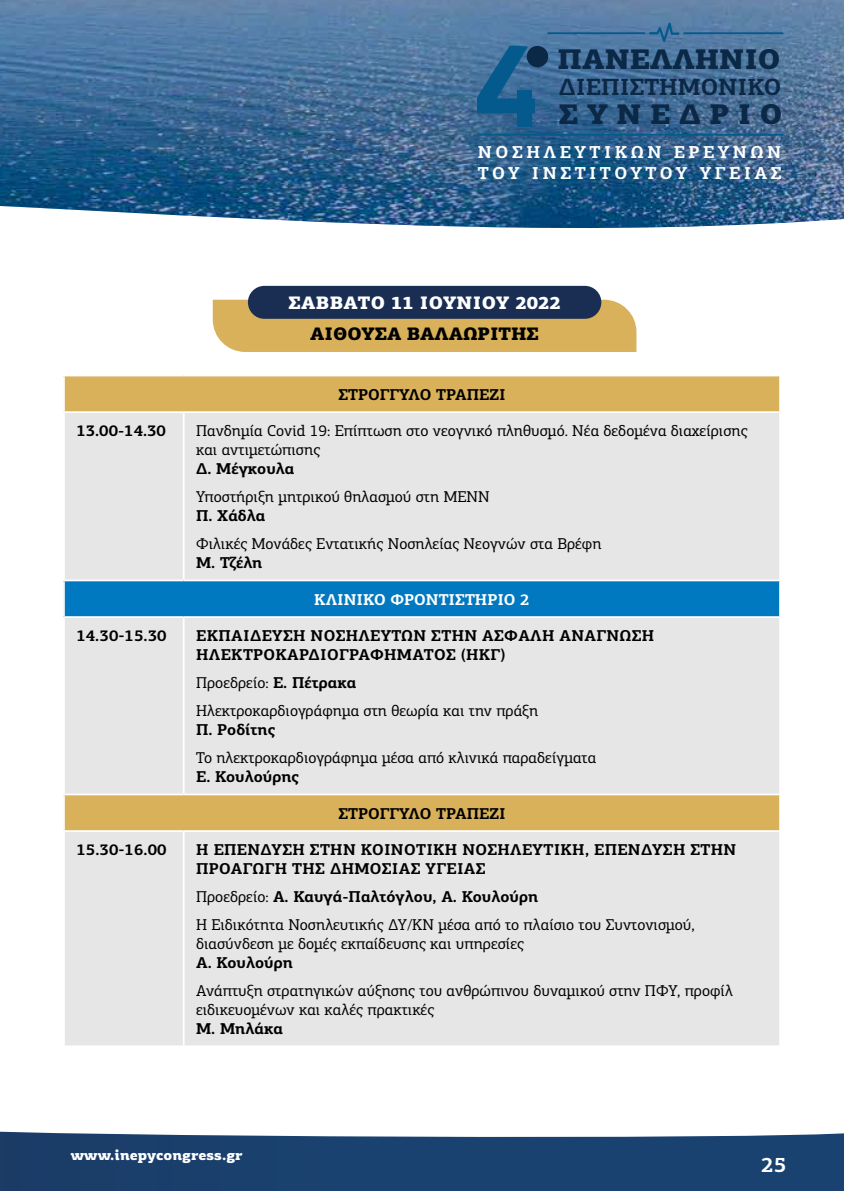
<style>
.page{position:relative;width:844px;height:1191px;background:#fff}
.page>*{position:absolute;margin:0;border:0;box-sizing:border-box;transform-origin:0 0}
.t1{font:900 28.35px "PF Centro Slab Pro";color:#0b2846}
.t2{font:700 23.45px "PF Centro Slab Pro";color:#0b2846}
.t3{font:700 21px "PF Centro Slab Pro";color:#fff}
.t4{font:900 18.03px "PF Centro Slab Pro";letter-spacing:.01em;color:#fff}
.t5{font:900 18.03px "PF Centro Slab Pro";color:#000}
.t6{font:700 17.32px/20.8px "PF Centro Slab Pro";letter-spacing:.2em;color:#fff}
.t7{font:15.75px/18.9px "PF Centro Slab Pro";color:#000}
.t8{font:700 15.75px/18.9px "PF Centro Slab Pro";letter-spacing:.02em;color:#000}
.t9{font:700 15.75px "PF Centro Slab Pro";color:#000}
.t10{font:700 15.75px "PF Centro Slab Pro";color:#fff}
.t11{font:900 14px "PF Centro Slab Pro";color:#fff}
.s1{font-weight:700}
</style>
<div class="page">
<svg style="left:0;top:0;width:843px;height:228px;background:#446f99"></svg>
<hr style="left:547px;top:32px;width:98px;height:2px;background:#045a8d">
<hr style="left:683px;top:32px;width:100px;height:2px;background:#045a8d">
<svg style="left:649px;top:23px;width:30px;height:19px"></svg>
<hr style="left:477px;top:134px;width:306px;height:2px;background:#045a8d">
<div style="left:526px;top:46px;width:22px;height:21px;background:#0b2846;border-radius:50%"></div>
<svg style="left:477px;top:45px;width:58px;height:68px;background:#266593"></svg>
<div style="left:516px;top:90px;width:15px;height:37px;background:#045a8d"></div>
<svg style="left:0;top:1131px;width:843px;height:60px;background:#2b4f79"></svg>
<div style="left:213px;top:300px;width:423px;height:52px;background:#d8b15a"></div>
<div style="left:248px;top:286px;width:353px;height:33px;background:#1a2e54;border-radius:16px"></div>
<div style="left:64px;top:375px;width:715px;height:37px;background:#d8b15a"></div>
<div style="left:65px;top:413px;width:714px;height:632px;background:#e6e6e6"></div>
<div style="left:64px;top:580px;width:715px;height:37px;background:#0079c1"></div>
<div style="left:64px;top:794px;width:715px;height:37px;background:#d8b15a"></div>
<hr style="left:63px;top:375px;width:121px;height:1px;background:#fff">
<hr style="left:63px;top:376px;width:2px;height:35px;background:#fff">
<hr style="left:184px;top:375px;width:596px;height:1px;background:#fff">
<hr style="left:63px;top:411px;width:121px;height:2px;background:#fff">
<hr style="left:184px;top:411px;width:596px;height:2px;background:#fff">
<hr style="left:183px;top:413px;width:1px;height:166px;background:#fff">
<hr style="left:63px;top:579px;width:121px;height:2px;background:#fff">
<hr style="left:63px;top:581px;width:2px;height:35px;background:#fff">
<hr style="left:184px;top:579px;width:596px;height:2px;background:#fff">
<hr style="left:63px;top:616px;width:121px;height:2px;background:#fff">
<hr style="left:184px;top:616px;width:596px;height:2px;background:#fff">
<hr style="left:183px;top:618px;width:1px;height:175px;background:#fff">
<hr style="left:63px;top:793px;width:121px;height:2px;background:#fff">
<hr style="left:63px;top:795px;width:2px;height:35px;background:#fff">
<hr style="left:184px;top:793px;width:596px;height:2px;background:#fff">
<hr style="left:63px;top:830px;width:121px;height:2px;background:#fff">
<hr style="left:184px;top:830px;width:596px;height:2px;background:#fff">
<hr style="left:183px;top:832px;width:1px;height:213px;background:#fff">
<h1 class="t1" style="left:557px;top:40px;width:224px">ΠΑΝΕΛΛΗΝΙΟ</h1>
<h2 class="t2" style="left:558px;top:72px;width:224px">∆ΙΕΠΙΣΤΗΜΟΝΙΚΟ</h2>
<h1 class="t1" style="left:558px;top:95px;width:225px">ΣΥΝΕ∆ΡΙΟ</h1>
<p class="t6" style="left:477px;top:142px;width:305px">ΝΟΣΗΛΕΥΤΙΚΩΝ ΕΡΕΥΝΩΝ<br>ΤΟΥ ΙΝΣΤΙΤΟΥΤΟΥ ΥΓΕΙΑΣ</p>
<p class="t4" style="left:288px;top:291px;width:274px">ΣΆΒΒΑΤΟ 11 ΙΟΥΝΊΟΥ 2022</p>
<p class="t5" style="left:310px;top:322px;width:230px">ΑΙΘΟΥΣΑ ΒΑΛΑΩΡΙΤΗΣ</p>
<p class="t9" style="left:338px;top:384px;width:169px">ΣΤΡΟΓΓΥΛΟ ΤΡΑΠΕΖΙ</p>
<p class="t8" style="left:76px;top:421px;width:91px">13.00-14.30</p>
<p class="t7" style="left:196px;top:421px;width:553px">Πανδημία Covid 19: Επίπτωση στο νεογνικό πληθυσμό. Νέα δεδομένα διαχείρισης και αντιμετώπισης</p>
<p class="t9" style="left:196px;top:459px;width:100px">Δ. Μέγκουλα</p>
<p class="t7" style="left:196px;top:487px;width:295px">Υποστήριξη μητρικού θηλασμού στη ΜΕΝΝ</p>
<p class="t8" style="left:196px;top:506px;width:71px">Π. Χάδλα</p>
<p class="t7" style="left:196px;top:534px;width:407px">Φιλικές Μονάδες Εντατικής Νοσηλείας Νεογνών στα Βρέφη</p>
<p class="t8" style="left:196px;top:553px;width:68px">Μ. Τζέλη</p>
<p class="t10" style="left:314px;top:589px;width:217px">ΚΛΙΝΙΚΟ ΦΡΟΝΤΙΣΤΗΡΙΟ 2</p>
<p class="t8" style="left:76px;top:626px;width:92px">14.30-15.30</p>
<p class="t8" style="left:196px;top:626px;width:459px">ΕΚΠΑΊΔΕΥΣΗ ΝΟΣΗΛΕΥΤΏΝ ΣΤΗΝ ΑΣΦΑΛΉ ΑΝΆΓΝΩΣΗ<br>ΗΛΕΚΤΡΟΚΑΡΔΙΟΓΡΑΦΉΜΑΤΟΣ (ΗΚΓ)</p>
<p class="t7" style="left:196px;top:669px;width:343px;line-height:28px">Προεδρείο: <span class="s1">Ε. Πέτρακα<br></span>Ηλεκτροκαρδιογράφημα στη θεωρία και την πράξη</p>
<p class="t9" style="left:196px;top:719px;width:81px">Π. Ροδίτης</p>
<p class="t7" style="left:196px;top:748px;width:401px">Το ηλεκτροκαρδιογράφημα μέσα από κλινικά παραδείγματα</p>
<p class="t9" style="left:196px;top:766px;width:104px">Ε. Κουλούρης</p>
<p class="t9" style="left:338px;top:803px;width:169px">ΣΤΡΟΓΓΥΛΟ ΤΡΑΠΕΖΙ</p>
<p class="t8" style="left:76px;top:840px;width:92px">15.30-16.00</p>
<p class="t8" style="left:196px;top:840px;width:541px">Η ΕΠΈΝΔΥΣΗ ΣΤΗΝ ΚΟΙΝΟΤΙΚΉ ΝΟΣΗΛΕΥΤΙΚΉ, ΕΠΈΝΔΥΣΗ ΣΤΗΝ<br>ΠΡΟΑΓΩΓΉ ΤΗΣ ΔΗΜΌΣΙΑΣ ΥΓΕΊΑΣ</p>
<p class="t7" style="left:196px;top:882px;width:500px;line-height:28px">Προεδρείο: <span class="s1">Α. Καυγά-Παλτόγλου, Α. Κουλούρη<br></span>Η Ειδικότητα Νοσηλευτικής ΔΥ/ΚΝ μέσα από το πλαίσιο του Συντονισμού,</p>
<p class="t7" style="left:196px;top:934px;width:329px">διασύνδεση με δομές εκπαίδευσης και υπηρεσίες</p>
<p class="t9" style="left:196px;top:952px;width:98px">Α. Κουλούρη</p>
<p class="t7" style="left:196px;top:981px;width:538px">Ανάπτυξη στρατηγικών αύξησης του ανθρώπινου δυναμικού στην ΠΦΥ, προφίλ ειδικευομένων και καλές πρακτικές</p>
<p class="t8" style="left:196px;top:1019px;width:88px">Μ. Μηλάκα</p>
<p class="t11" style="left:71px;top:1146px;width:173px">www.inepycongress.gr</p>
<h3 class="t3" style="left:761px;top:1151px;width:27px">25</h3>
</div>
